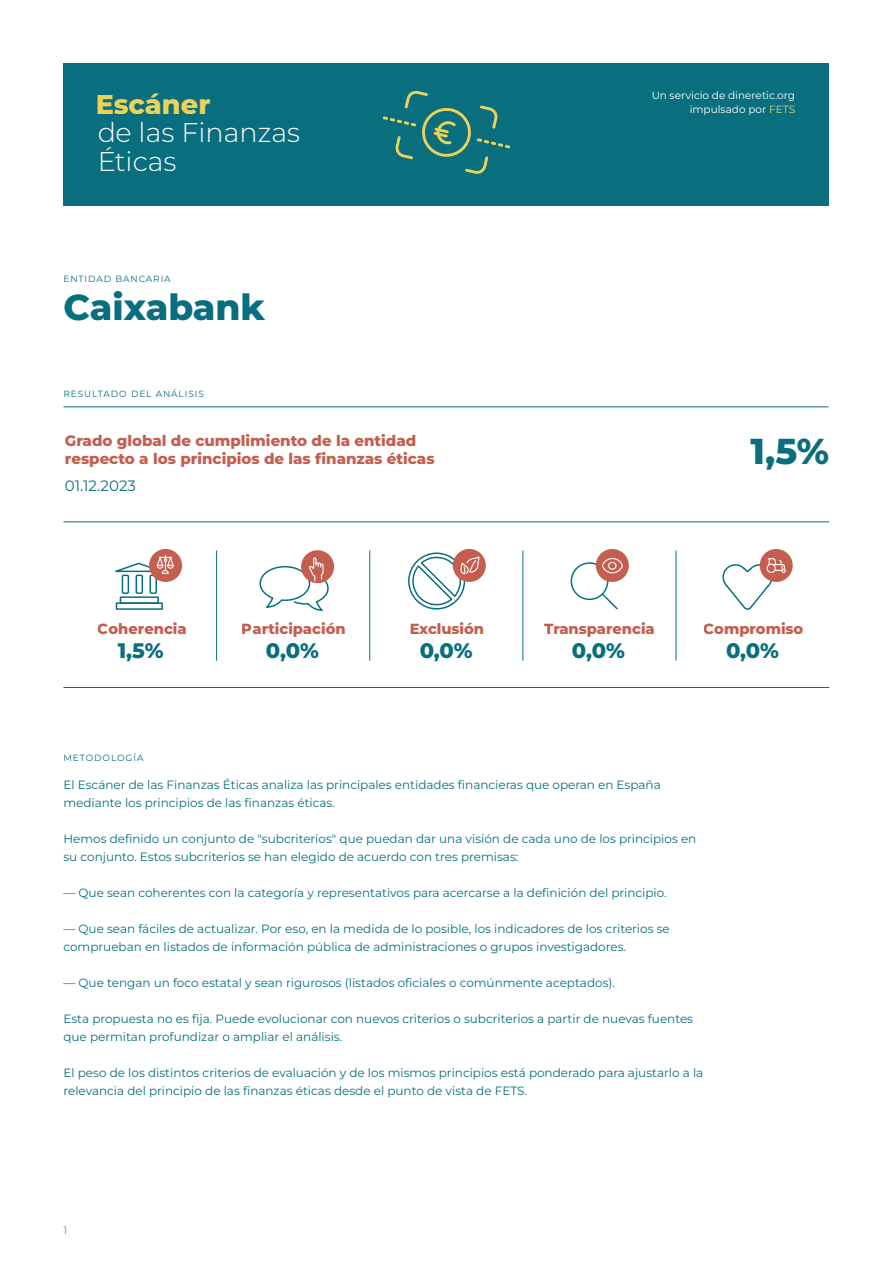
<style>
.page{position:relative;width:893px;height:1263px;background:#fff}
.page>*{position:absolute;margin:0;border:0;box-sizing:border-box;transform-origin:0 0}
.t1{font:800 36px "Montserrat";color:#096f7f}
.t2{font:300 27.15px/28.5px "Montserrat";color:#fff}
.t3{font:800 27.15px "Montserrat";color:#ecd258}
.t4{font:800 21px "Montserrat";color:#096f7f}
.t5{font:800 15px/18px "Montserrat";color:#c45e4e}
.t6{font:15px "Montserrat";color:#096f7f}
.t7{font:800 14.7px "Montserrat";color:#c45e4e}
.t8{font:12px/18px "Montserrat";color:#096f7f}
.t9{font:10.5px "Montserrat";color:#fff}
.t10{font:300 10.5px "Montserrat";color:#096f7f}
.t11{font:9px "Montserrat";letter-spacing:.1em;color:#096f7f}
.s1{color:#ecd258}
</style>
<div class="page">
<div style="left:63px;top:63px;width:765px;height:142px;background:#096f7f"></div>
<svg style="left:383px;top:91px;width:127px;height:83px"></svg>
<hr style="left:63px;top:406px;width:766px;height:1px;background:#096f7f">
<hr style="left:63px;top:521px;width:766px;height:1px;background:#096f7f">
<hr style="left:63px;top:687px;width:766px;height:1px;background:#096f7f">
<div style="left:116px;top:602px;width:47px;height:8px;border:2px solid #096f7f"></div>
<div style="left:120px;top:596px;width:39px;height:8px;border:2px solid #096f7f"></div>
<div style="left:122px;top:574px;width:7px;height:20px;border:2px solid #096f7f"></div>
<div style="left:149px;top:574px;width:8px;height:20px;border:2px solid #096f7f"></div>
<div style="left:136px;top:574px;width:7px;height:20px;border:2px solid #096f7f"></div>
<div style="left:149px;top:549px;width:33px;height:33px;background:#c45e4e;border-radius:50%"></div>
<svg style="left:115px;top:555px;width:59px;height:19px"></svg>
<div style="left:408px;top:552px;width:57px;height:58px;border:2px solid #096f7f;border-radius:50%"></div>
<div style="left:453px;top:549px;width:33px;height:33px;background:#c45e4e;border-radius:50%"></div>
<svg style="left:409px;top:554px;width:71px;height:54px"></svg>
<div style="left:760px;top:549px;width:33px;height:33px;background:#c45e4e;border-radius:50%"></div>
<svg style="left:722px;top:558px;width:64px;height:51px"></svg>
<div style="left:571px;top:562px;width:37px;height:38px;border:2px solid #096f7f;border-radius:50%"></div>
<svg style="left:601px;top:592px;width:17px;height:18px"></svg>
<div style="left:596px;top:549px;width:33px;height:33px;background:#c45e4e;border-radius:50%"></div>
<div style="left:602px;top:558px;width:21px;height:15px;border:1px solid #fff;border-radius:50%"></div>
<div style="left:608px;top:562px;width:9px;height:8px;border:1px solid #fff;border-radius:50%"></div>
<div style="left:301px;top:550px;width:33px;height:33px;background:#c45e4e;border-radius:50%"></div>
<svg style="left:259px;top:557px;width:70px;height:54px"></svg>
<hr style="left:216px;top:550px;width:1px;height:111px;background:#096f7f">
<hr style="left:369px;top:550px;width:1px;height:111px;background:#096f7f">
<hr style="left:522px;top:550px;width:1px;height:111px;background:#096f7f">
<hr style="left:676px;top:550px;width:1px;height:111px;background:#096f7f">
<h2 class="t3" style="left:96px;top:86px;width:116px">Escáner</h2>
<h2 class="t2" style="left:97px;top:117px;width:205px">de las Finanzas<br>Éticas</h2>
<p class="t11" style="left:63px;top:273px;width:109px">ENTIDAD BANCARIA</p>
<h1 class="t1" style="left:63px;top:283px;width:203px">Caixabank</h1>
<p class="t11" style="left:63px;top:388px;width:142px">RESULTADO DEL ANÁLISIS</p>
<p class="t5" style="left:65px;top:432px;width:371px">Grado global de cumplimiento de la entidad respecto a los principios de las finanzas éticas</p>
<p class="t6" style="left:65px;top:475px;width:73px">01.12.2023</p>
<p class="t7" style="left:98px;top:619px;width:90px">Coherencia</p>
<h3 class="t4" style="left:118px;top:636px;width:47px">1,5%</h3>
<p class="t11" style="left:63px;top:752px;width:82px">METODOLOGÍA</p>
<p class="t7" style="left:242px;top:619px;width:105px">Participación</p>
<h3 class="t4" style="left:266px;top:636px;width:54px">0,0%</h3>
<p class="t7" style="left:409px;top:619px;width:76px">Exclusión</p>
<h3 class="t4" style="left:420px;top:636px;width:54px">0,0%</h3>
<p class="t9" style="left:651px;top:89px;width:145px">Un servicio de dineretic.org</p>
<p class="t9" style="left:690px;top:102px;width:107px">impulsado por <span class="s1">FETS</span></p>
<h1 class="t1" style="left:751px;top:427px;width:80px">1,5%</h1>
<p class="t7" style="left:544px;top:619px;width:112px">Transparencia</p>
<h3 class="t4" style="left:572px;top:636px;width:54px">0,0%</h3>
<p class="t7" style="left:704px;top:619px;width:101px">Compromiso</p>
<h3 class="t4" style="left:726px;top:636px;width:54px">0,0%</h3>
<p class="t8" style="left:63px;top:775px;width:599px">El Escáner de las Finanzas Éticas analiza las principales entidades financieras que operan en España mediante los principios de las finanzas éticas.</p>
<p class="t8" style="left:63px;top:829px;width:634px">Hemos definido un conjunto de "subcriterios" que puedan dar una visión de cada uno de los principios en su conjunto. Estos subcriterios se han elegido de acuerdo con tres premisas:</p>
<p class="t8" style="left:63px;top:883px;width:605px">— Que sean coherentes con la categoría y representativos para acercarse a la definición del principio.</p>
<p class="t8" style="left:63px;top:919px;width:608px">— Que sean fáciles de actualizar. Por eso, en la medida de lo posible, los indicadores de los criterios se comprueban en listados de información pública de administraciones o grupos investigadores.</p>
<p class="t8" style="left:63px;top:973px;width:553px">— Que tengan un foco estatal y sean rigurosos (listados oficiales o comúnmente aceptados).</p>
<p class="t8" style="left:63px;top:1009px;width:631px">Esta propuesta no es fija. Puede evolucionar con nuevos criterios o subcriterios a partir de nuevas fuentes que permitan profundizar o ampliar el análisis.</p>
<p class="t8" style="left:63px;top:1063px;width:641px">El peso de los distintos criterios de evaluación y de los mismos principios está ponderado para ajustarlo a la relevancia del principio de las finanzas éticas desde el punto de vista de FETS.</p>
<p class="t10" style="left:63px;top:1223px;width:5px">1</p>
</div>
